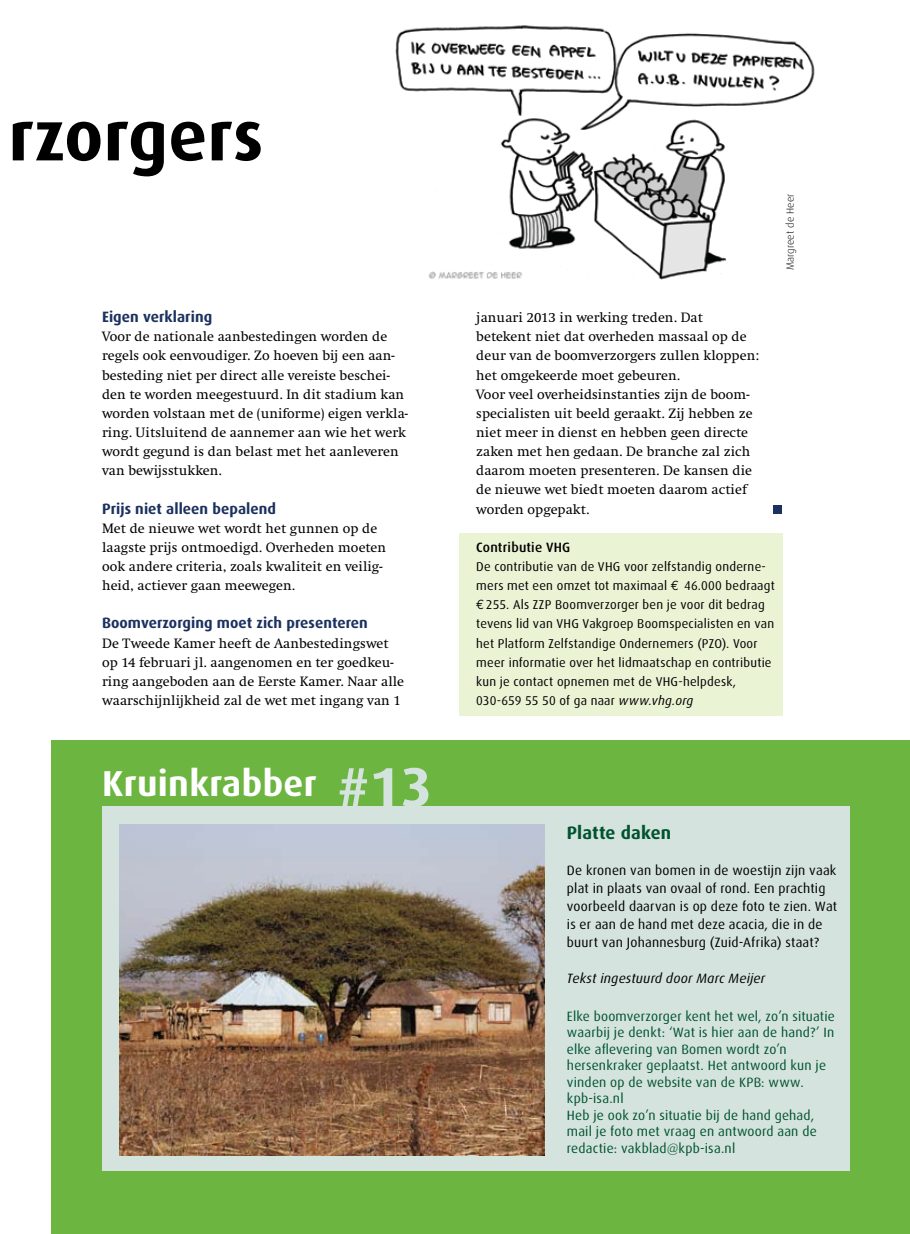
<style>
.page{position:relative;width:910px;height:1234px;background:#fff}
.page>*{position:absolute;margin:0;border:0;box-sizing:border-box;transform-origin:0 0}
.t1{font:700 70.5px "Dax";letter-spacing:.005em;color:#000}
.t2{font:700 36px "Dax";letter-spacing:.01em;color:#fff}
.t3{font:700 18px "Dax";letter-spacing:.01em;color:#005231}
.t4{font:700 15px "Dax";letter-spacing:.005em;color:#1b315e}
.t5{font:14.1px/19.2px "Swift EF";letter-spacing:.005em;color:#000}
.t6{font:13.5px/16.5px "Dax";letter-spacing:.015em;color:#005231}
.t7{font:13.5px/18px "Dax";letter-spacing:.015em;color:#000}
.t8{font:italic 13.5px "Dax";letter-spacing:.015em;color:#000}
.t9{font:500 13.5px "Dax";letter-spacing:.015em;color:#000}
.t10{font:12.75px/19.2px "Dax";letter-spacing:.02em;color:#000}
.t11{font:300 10.5px "Dax";letter-spacing:.01em;color:#000}
.s1{font-size:55.5px;color:#d4e3dd}
.s2{font-family:"Euro Mono";font-size:13.5px}
.s3{font-style:italic}
</style>
<div class="page">
<div style="left:773px;top:504px;width:9px;height:9px;background:#1b315e"></div>
<div style="left:459px;top:533px;width:323px;height:182px;background:#ebf3d5"></div>
<div style="left:51px;top:740px;width:859px;height:493px;background:#6bb540"></div>
<div style="left:102px;top:805px;width:748px;height:364px;background:#d4e3dd"></div>
<img style="left:119px;top:824px;width:425px;height:330px">
<img style="left:428px;top:130px;width:298px;height:150px">
<img style="left:395px;top:25px;width:420px;height:105px">
<h1 class="t1" style="left:9px;top:96px;width:256px">rzorgers</h1>
<p class="t4" style="left:102px;top:308px;width:112px">Eigen verklaring</p>
<p class="t5" style="left:102px;top:327px;width:307px">Voor de nationale aanbestedingen worden de regels ook eenvoudiger. Zo hoeven bij een aan&shy;besteding niet per direct alle vereiste beschei&shy;den te worden meegestuurd. In dit stadium kan worden volstaan met de (uniforme) eigen verkla&shy;ring. Uitsluitend de aannemer aan wie het werk wordt gegund is dan belast met het aanleveren van bewijsstukken.</p>
<p class="t4" style="left:102px;top:500px;width:176px">Prijs niet alleen bepalend</p>
<p class="t5" style="left:102px;top:518px;width:286px">Met de nieuwe wet wordt het gunnen op de laagste prijs ontmoedigd. Overheden moeten ook andere criteria, zoals kwaliteit en veilig&shy;heid, actiever gaan meewegen.</p>
<p class="t4" style="left:102px;top:614px;width:267px">Boomverzorging moet zich presenteren</p>
<p class="t5" style="left:102px;top:633px;width:304px">De Tweede Kamer heeft de Aanbestedingswet op 14 februari jl. aangenomen en ter goedkeu&shy;ring aangeboden aan de Eerste Kamer. Naar alle waarschijnlijkheid zal de wet met ingang van 1</p>
<h2 class="t2" style="left:102px;top:762px;width:332px">Kruinkrabber <span class="s1">#13</span></h2>
<p class="t11" style="left:784px;top:270px;width:78px;rotate:-90deg">Margreet de Heer</p>
<p class="t5" style="left:476px;top:308px;width:284px">januari 2013 in werking treden. Dat betekent niet dat overheden massaal op de deur van de boomverzorgers zullen kloppen: het omgekeerde moet gebeuren.<br>Voor veel overheidsinstanties zijn de boom‑ specialisten uit beeld geraakt. Zij hebben ze niet meer in dienst en hebben geen directe zaken met hen gedaan. De branche zal zich daarom moeten presenteren. De kansen die de nieuwe wet biedt moeten daarom actief worden opgepakt.</p>
<p class="t9" style="left:476px;top:539px;width:96px">Contributie VHG</p>
<p class="t10" style="left:476px;top:557px;width:300px">De contributie van de VHG voor zelfstandig onderne&shy;mers met een omzet tot maximaal <span class="s2">€</span> 46.000 bedraagt <span class="s2">€</span>255. Als ZZP Boomverzorger ben je voor dit bedrag tevens lid van VHG Vakgroep Boomspecialisten en van het Platform Zelfstandige Ondernemers (PZO). Voor meer informatie over het lidmaatschap en contributie kun je contact opnemen met de VHG-helpdesk, 030-659 55 50 of ga naar <span class="s3">www.vhg.org</span></p>
<p class="t3" style="left:567px;top:822px;width:106px">Platte daken</p>
<p class="t7" style="left:567px;top:861px;width:272px">De kronen van bomen in de woestijn zijn vaak plat in plaats van ovaal of rond. Een prachtig voorbeeld daarvan is op deze foto te zien. Wat is er aan de hand met deze acacia, die in de buurt van Johannesburg (Zuid-Afrika) staat?</p>
<p class="t8" style="left:567px;top:970px;width:200px">Tekst ingestuurd door Marc Meijer</p>
<p class="t6" style="left:567px;top:1007px;width:269px">Elke boomverzorger kent het wel, zo’n situatie waarbij je denkt: ‘Wat is hier aan de hand?’ In elke aflevering van Bomen wordt zo’n hersenkraker geplaatst. Het antwoord kun je vinden op de website van de KPB: www. kpb-isa.nl<br>Heb je ook zo’n situatie bij de hand gehad, mail je foto met vraag en antwoord aan de redactie: vakblad@kpb-isa.nl</p>
</div>
